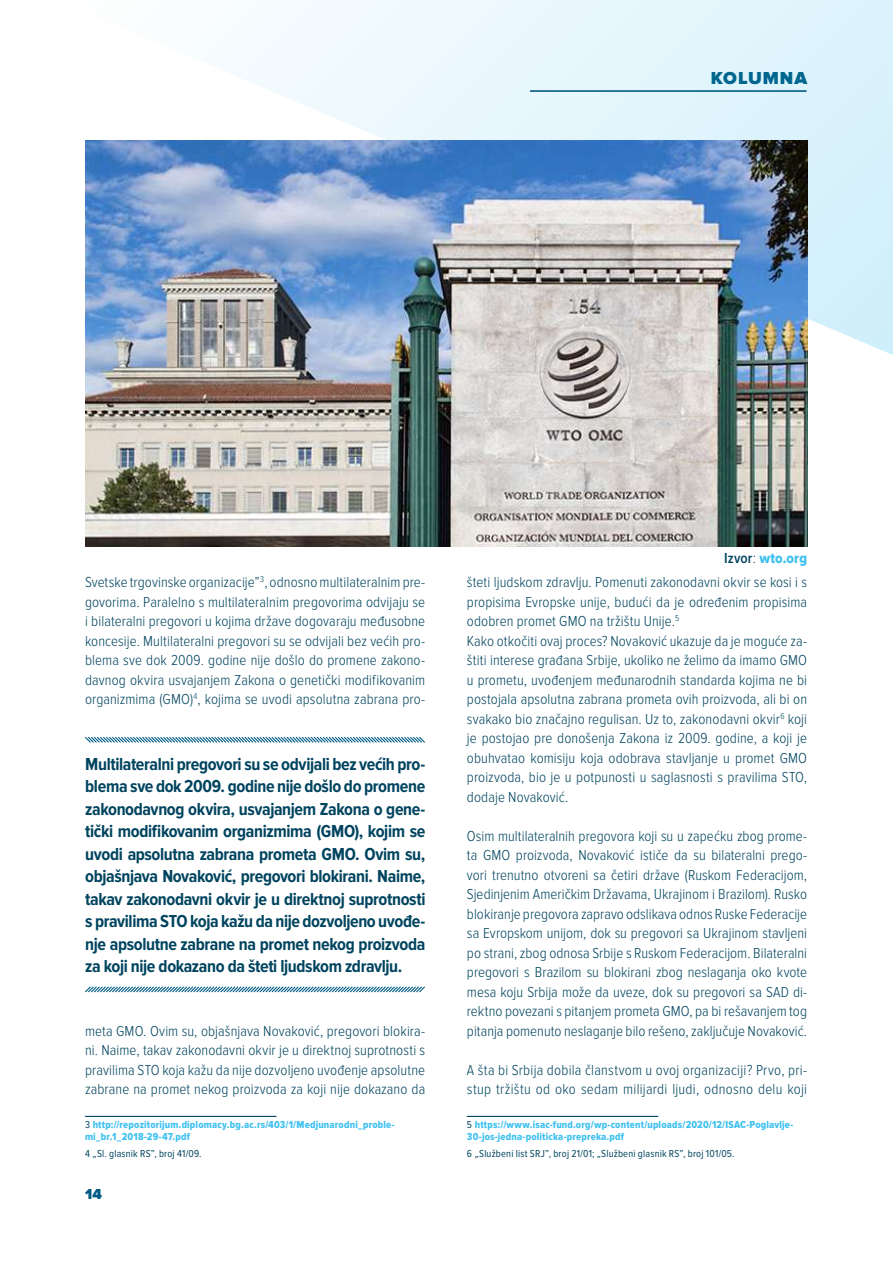
<style>
.page{position:relative;width:893px;height:1263px;background:#fff}
.page>*{position:absolute;margin:0;border:0;box-sizing:border-box;transform-origin:0 0}
.t1{font:700 18px/22.5px "Proxima Nova Cond";letter-spacing:-.02em;color:#00445f;text-align:justify}
.t2{font:900 18px "Proxima Nova";letter-spacing:.05em;color:#00668e}
.t3{font:300 15px/19.5px "Proxima Nova Cond";letter-spacing:.005em;color:#00445f;text-align:justify}
.t4{font:15px "Proxima Nova Cond Extrabld";letter-spacing:.005em;color:#40c1f1}
.t5{font:900 15px "Proxima Nova";color:#005c86}
.t6{font:10.5px/12px "Proxima Nova Cond Extrabld";letter-spacing:.02em;color:#40c1f1}
.t7{font:10.5px "Proxima Nova Cond";letter-spacing:.02em;color:#00445f}
.s1{font-family:"Proxima Nova Cond";color:#00445f}
.s2{font-family:"Proxima Nova Cond";font-weight:600;color:#00445f}
.s3{font-family:"Proxima Nova Cond";font-weight:300;color:#00445f}
</style>
<div class="page">
<svg style="left:235px;top:0;width:658px;height:547px"></svg>
<hr style="left:530px;top:90px;width:276px;height:2px;background:#005c86">
<img style="left:85px;top:140px;width:722px;height:407px">
<hr style="left:85px;top:1116px;width:191px;height:1px;background:#00445f">
<hr style="left:467px;top:1116px;width:191px;height:1px;background:#00445f">
<svg style="left:85px;top:736px;width:340px;height:7px"></svg>
<svg style="left:85px;top:986px;width:340px;height:7px"></svg>
<p class="t2" style="left:711px;top:68px;width:98px">KOLUMNA</p>
<p class="t3" style="left:85px;top:573px;width:342px">Svetske trgovinske organizacije”<sup>3</sup>, odnosno multilateralnim pre&shy;govorima. Paralelno s multilateralnim pregovorima odvijaju se i bilateralni pregovori u kojima države dogovaraju međusobne koncesije. Multilateralni pregovori su se odvijali bez većih pro&shy;blema sve dok 2009. godine nije došlo do promene zakono&shy;davnog okvira usvajanjem Zakona o genetički modifikovanim organizmima (GMO)<sup>4</sup>, kojima se uvodi apsolutna zabrana pro-</p>
<p class="t1" style="left:85px;top:753px;width:342px">Multilateralni pregovori su se odvijali bez većih pro&shy;blema sve dok 2009. godine nije došlo do promene zakonodavnog okvira, usvajanjem Zakona o gene&shy;tički modifikovanim organizmima (GMO), kojim se uvodi apsolutna zabrana prometa GMO. Ovim su, objašnjava Novaković, pregovori blokirani. Naime, takav zakonodavni okvir je u direktnoj suprotnosti s pravilima STO koja kažu da nije dozvoljeno uvođe&shy;nje apsolutne zabrane na promet nekog proizvoda za koji nije dokazano da šteti ljudskom zdravlju.</p>
<p class="t3" style="left:85px;top:1021px;width:342px">meta GMO. Ovim su, objašnjava Novaković, pregovori blokira&shy;ni. Naime, takav zakonodavni okvir je u direktnoj suprotnosti s pravilima STO koja kažu da nije dozvoljeno uvođenje apsolutne zabrane na promet nekog proizvoda za koji nije dokazano da</p>
<p class="t6" style="left:85px;top:1119px;width:311px"><span class="s1">3</span> http://repozitorijum.diplomacy.bg.ac.rs/403/1/Medjunarodni_proble&shy;mi_br.1_2018-29-47.pdf</p>
<p class="t7" style="left:85px;top:1147px;width:118px">4 „Sl. glasnik RS”, broj 41/09.</p>
<p class="t5" style="left:85px;top:1186px;width:18px">14</p>
<p class="t4" style="left:724px;top:550px;width:84px"><span class="s2">Izvor</span><span class="s3">:</span> wto.org</p>
<p class="t3" style="left:467px;top:573px;width:342px;text-align:left">šteti ljudskom zdravlju. Pomenuti zakonodavni okvir se kosi i s propisima Evropske unije, budući da je određenim propisima odobren promet GMO na tržištu Unije.<sup>5<br></sup>Kako otkočiti ovaj proces? Novaković ukazuje da je moguće za&shy;štiti interese građana Srbije, ukoliko ne želimo da imamo GMO u prometu, uvođenjem međunarodnih standarda kojima ne bi postojala apsolutna zabrana prometa ovih proizvoda, ali bi on svakako bio značajno regulisan. Uz to, zakonodavni okvir<sup>6</sup> koji je postojao pre donošenja Zakona iz 2009. godine, a koji je obuhvatao komisiju koja odobrava stavljanje u promet GMO proizvoda, bio je u potpunosti u saglasnosti s pravilima STO, dodaje Novaković.</p>
<p class="t3" style="left:467px;top:826px;width:342px">Osim multilateralnih pregovora koji su u zapećku zbog prome&shy;ta GMO proizvoda, Novaković ističe da su bilateralni prego&shy;vori trenutno otvoreni sa četiri države (Ruskom Federacijom, Sjedinjenim Američkim Državama, Ukrajinom i Brazilom). Rusko blokiranje pregovora zapravo odslikava odnos Ruske Federacije sa Evropskom unijom, dok su pregovori sa Ukrajinom stavljeni po strani, zbog odnosa Srbije s Ruskom Federacijom. Bilateralni pregovori s Brazilom su blokirani zbog neslaganja oko kvote mesa koju Srbija može da uveze, dok su pregovori sa SAD di&shy;rektno povezani s pitanjem prometa GMO, pa bi rešavanjem tog pitanja pomenuto neslaganje bilo rešeno, zaključuje Novaković.</p>
<p class="t3" style="left:467px;top:1060px;width:342px">A šta bi Srbija dobila članstvom u ovoj organizaciji? Prvo, pri&shy;stup tržištu od oko sedam milijardi ljudi, odnosno delu koji</p>
<p class="t6" style="left:467px;top:1119px;width:327px"><span class="s1">5</span> https://www.isac-fund.org/wp-content/uploads/2020/12/ISAC-Poglavlje-<br>30-jos-jedna-politicka-prepreka.pdf</p>
<p class="t7" style="left:467px;top:1147px;width:269px">6 „Službeni list SRJ”, broj 21/01; „Službeni glasnik RS”, broj 101/05.</p>
</div>
